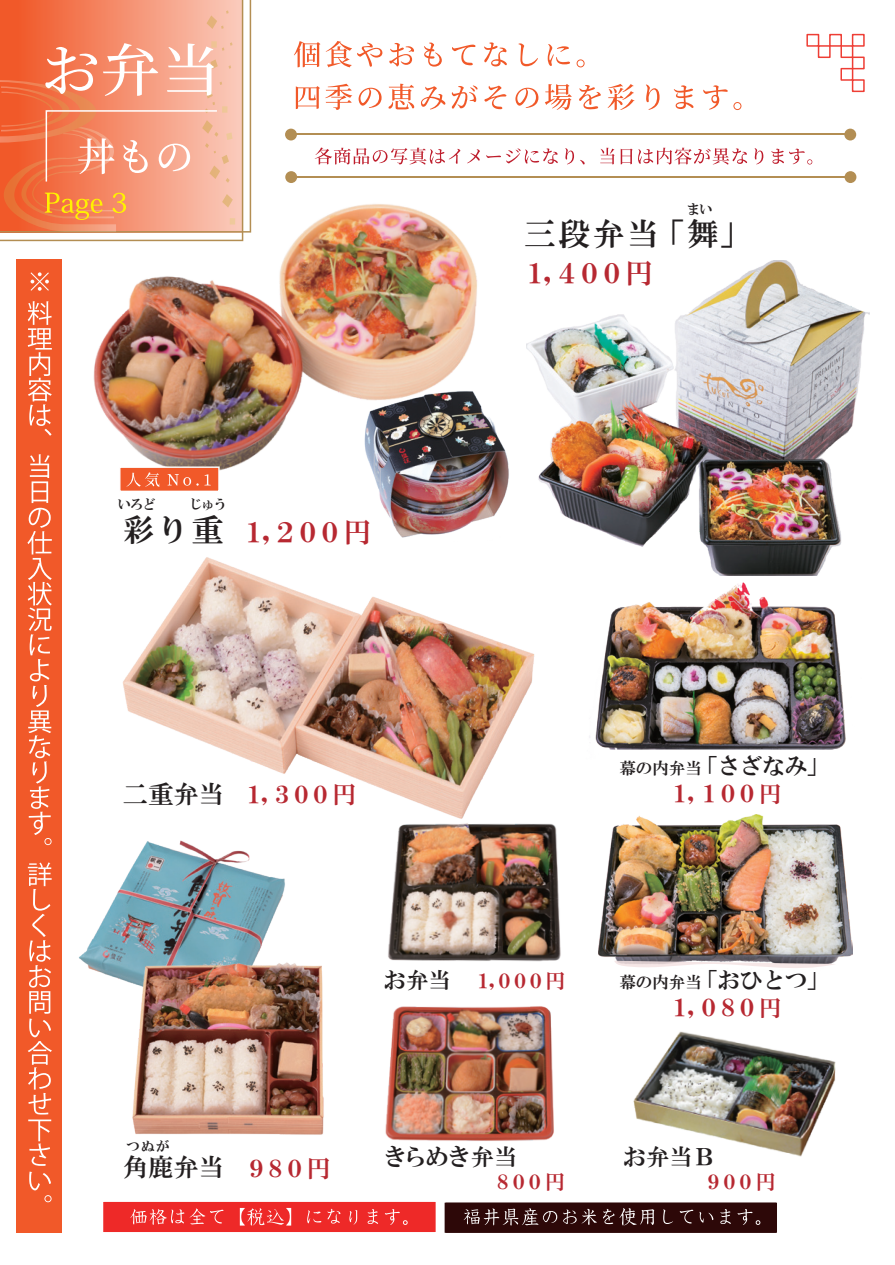
<style>
.page{position:relative;width:895px;height:1265px;background:#fff}
.page>*{position:absolute;margin:0;border:0;box-sizing:border-box;transform-origin:0 0}
.t1{font:31.8px "HG Mincho E";color:#231f20}
.t2{font:27.6px "HG Mincho E";letter-spacing:-.2em;color:#b72831}
.t3{font:25.2px "HG Mincho E";color:#231f20}
.t4{font:24px "HG Mincho E";letter-spacing:-.2em;color:#b72831}
.t5{font:23.25px "HG Mincho E";color:#231f20}
.t6{font:22.5px "HG Mincho E";color:#231f20}
.t7{font:20.1px "HG Mincho E";letter-spacing:-.2em;color:#b72831}
.t8{font:13.5px "HG Mincho E";letter-spacing:-.08em;color:#231f20}
.s1{font-size:31.8px;color:#231f20}
.s2{font-size:25.2px;color:#231f20}
.s3{font-size:16.5px}
.s4{font-size:22.5px}
</style>
<div class="page">
<img style="left:103px;top:879px;width:182px;height:40px">
<img style="left:391px;top:879px;width:170px;height:68px">
<img style="left:122px;top:579px;width:436px;height:300px">
<img style="left:0;top:127px;width:656px;height:452px">
<svg style="left:243px;top:0;width:8px;height:232px"></svg>
<svg style="left:0;top:0;width:243px;height:241px;background:#f29f82"></svg>
<div style="left:211px;top:41px;width:6px;height:7px;background:#f2c19b"></div>
<svg style="left:206px;top:10px;width:22px;height:19px"></svg>
<div style="left:16px;top:259px;width:46px;height:973px;background:#f15929"></div>
<img style="left:527px;top:260px;width:342px;height:315px">
<svg style="left:294px;top:41px;width:26px;height:26px"></svg>
<svg style="left:326px;top:41px;width:56px;height:26px"></svg>
<svg style="left:389px;top:43px;width:25px;height:23px"></svg>
<svg style="left:424px;top:43px;width:18px;height:24px"></svg>
<svg style="left:452px;top:45px;width:23px;height:20px"></svg>
<svg style="left:484px;top:42px;width:23px;height:24px"></svg>
<svg style="left:518px;top:43px;width:20px;height:23px"></svg>
<svg style="left:547px;top:44px;width:23px;height:22px"></svg>
<svg style="left:576px;top:59px;width:8px;height:8px"></svg>
<svg style="left:296px;top:84px;width:56px;height:26px"></svg>
<svg style="left:358px;top:88px;width:23px;height:20px"></svg>
<svg style="left:388px;top:84px;width:57px;height:26px"></svg>
<svg style="left:451px;top:85px;width:26px;height:24px"></svg>
<svg style="left:484px;top:86px;width:22px;height:23px"></svg>
<svg style="left:515px;top:88px;width:23px;height:20px"></svg>
<svg style="left:545px;top:84px;width:26px;height:26px"></svg>
<svg style="left:579px;top:85px;width:21px;height:24px"></svg>
<svg style="left:607px;top:84px;width:27px;height:26px"></svg>
<svg style="left:646px;top:84px;width:13px;height:26px"></svg>
<svg style="left:673px;top:85px;width:20px;height:24px"></svg>
<svg style="left:703px;top:85px;width:24px;height:25px"></svg>
<svg style="left:733px;top:102px;width:8px;height:8px"></svg>
<div style="left:851px;top:34px;width:13px;height:13px;border:2px solid #ee3e35"></div>
<div style="left:851px;top:57px;width:13px;height:12px;border:2px solid #ee3e35"></div>
<div style="left:851px;top:79px;width:13px;height:13px;border:2px solid #ee3e35"></div>
<div style="left:840px;top:45px;width:13px;height:13px;border:2px solid #ee3e35"></div>
<div style="left:840px;top:68px;width:13px;height:13px;border:2px solid #ee3e35"></div>
<div style="left:829px;top:34px;width:12px;height:13px;border:2px solid #ee3e35"></div>
<div style="left:806px;top:34px;width:13px;height:13px;border:2px solid #ee3e35"></div>
<div style="left:817px;top:45px;width:13px;height:13px;border:2px solid #ee3e35"></div>
<hr style="left:291px;top:134px;width:559px;height:1px;background:#b38e53">
<div style="left:285px;top:129px;width:12px;height:11px;background:#b38e53;border-radius:50%"></div>
<div style="left:844px;top:129px;width:12px;height:11px;background:#b38e53;border-radius:50%"></div>
<hr style="left:291px;top:176px;width:559px;height:2px;background:#b38e53">
<div style="left:285px;top:171px;width:12px;height:12px;background:#b38e53;border-radius:50%"></div>
<div style="left:844px;top:171px;width:12px;height:12px;background:#b38e53;border-radius:50%"></div>
<svg style="left:0;top:42px;width:235px;height:190px;background:#f49775"></svg>
<img style="left:355px;top:385px;width:157px;height:156px">
<div style="left:119px;top:466px;width:101px;height:26px;background:#f15929;border:1px solid #fff"></div>
<svg style="left:126px;top:472px;width:34px;height:15px"></svg>
<svg style="left:168px;top:474px;width:43px;height:11px"></svg>
<img style="left:598px;top:815px;width:254px;height:146px">
<svg style="left:667px;top:960px;width:169px;height:8px"></svg>
<img style="left:584px;top:575px;width:262px;height:175px">
<img style="left:667px;top:1031px;width:169px;height:126px">
<div style="left:104px;top:1201px;width:331px;height:30px;background:#ee2928;border:2px solid #ee2928"></div>
<svg style="left:130px;top:1208px;width:93px;height:16px"></svg>
<svg style="left:239px;top:1207px;width:52px;height:18px"></svg>
<svg style="left:307px;top:1208px;width:33px;height:15px"></svg>
<svg style="left:349px;top:1210px;width:8px;height:14px"></svg>
<svg style="left:367px;top:1209px;width:11px;height:14px"></svg>
<svg style="left:385px;top:1209px;width:22px;height:15px"></svg>
<div style="left:445px;top:1202px;width:332px;height:30px;background:#2d0808"></div>
<svg style="left:463px;top:1208px;width:191px;height:17px"></svg>
<svg style="left:663px;top:1209px;width:50px;height:14px"></svg>
<svg style="left:720px;top:1209px;width:10px;height:14px"></svg>
<svg style="left:737px;top:1209px;width:23px;height:15px"></svg>
<svg style="left:31px;top:272px;width:18px;height:19px"></svg>
<svg style="left:28px;top:301px;width:24px;height:135px"></svg>
<svg style="left:27px;top:454px;width:25px;height:391px"></svg>
<svg style="left:28px;top:862px;width:24px;height:303px"></svg>
<svg style="left:29px;top:1171px;width:23px;height:31px"></svg>
<svg style="left:315px;top:147px;width:145px;height:18px"></svg>
<svg style="left:467px;top:149px;width:13px;height:14px"></svg>
<svg style="left:486px;top:148px;width:71px;height:16px"></svg>
<svg style="left:565px;top:148px;width:9px;height:16px"></svg>
<svg style="left:580px;top:160px;width:4px;height:4px"></svg>
<svg style="left:600px;top:148px;width:14px;height:16px"></svg>
<svg style="left:620px;top:149px;width:12px;height:15px"></svg>
<svg style="left:638px;top:148px;width:109px;height:17px"></svg>
<svg style="left:754px;top:148px;width:9px;height:16px"></svg>
<svg style="left:771px;top:149px;width:12px;height:15px"></svg>
<svg style="left:789px;top:149px;width:23px;height:15px"></svg>
<img style="left:278px;top:947px;width:389px;height:261px">
<img style="left:45px;top:919px;width:388px;height:260px">
<p class="t8" style="left:686px;top:202px;width:27px">まい</p>
<h1 class="t1" style="left:524px;top:218px;width:230px">三段弁当「舞」</h1>
<p class="t2" style="left:520px;top:259px;width:134px">１，４００円</p>
<p class="t8" style="left:117px;top:497px;width:40px">いろど</p>
<p class="t8" style="left:189px;top:497px;width:40px">じゅう</p>
<p class="t2" style="left:123px;top:518px;width:250px"><span class="s1">彩り重</span>１，２００円</p>
<p class="t4" style="left:123px;top:782px;width:235px"><span class="s2">二重弁当</span> １，３００円</p>
<p class="t6" style="left:619px;top:754px;width:212px"><span class="s3">幕の内弁当</span>「さざなみ」</p>
<p class="t4" style="left:667px;top:781px;width:116px">１，１００<span class="s4">円</span></p>
<p class="t8" style="left:126px;top:1139px;width:45px">つぬが</p>
<p class="t3" style="left:123px;top:1154px;width:103px">角鹿弁当</p>
<p class="t4" style="left:244px;top:1155px;width:88px">９８０円</p>
<p class="t6" style="left:383px;top:967px;width:69px">お弁当</p>
<p class="t7" style="left:472px;top:970px;width:94px">１，０００円</p>
<p class="t6" style="left:619px;top:967px;width:212px"><span class="s3">幕の内弁当</span>「おひとつ」</p>
<p class="t4" style="left:667px;top:994px;width:116px">１，０８０<span class="s4">円</span></p>
<p class="t5" style="left:383px;top:1144px;width:135px">きらめき弁当</p>
<p class="t7" style="left:493px;top:1171px;width:74px">８００円</p>
<p class="t5" style="left:623px;top:1144px;width:95px">お弁当Ｂ</p>
<p class="t7" style="left:703px;top:1171px;width:74px">９００円</p>
</div>
